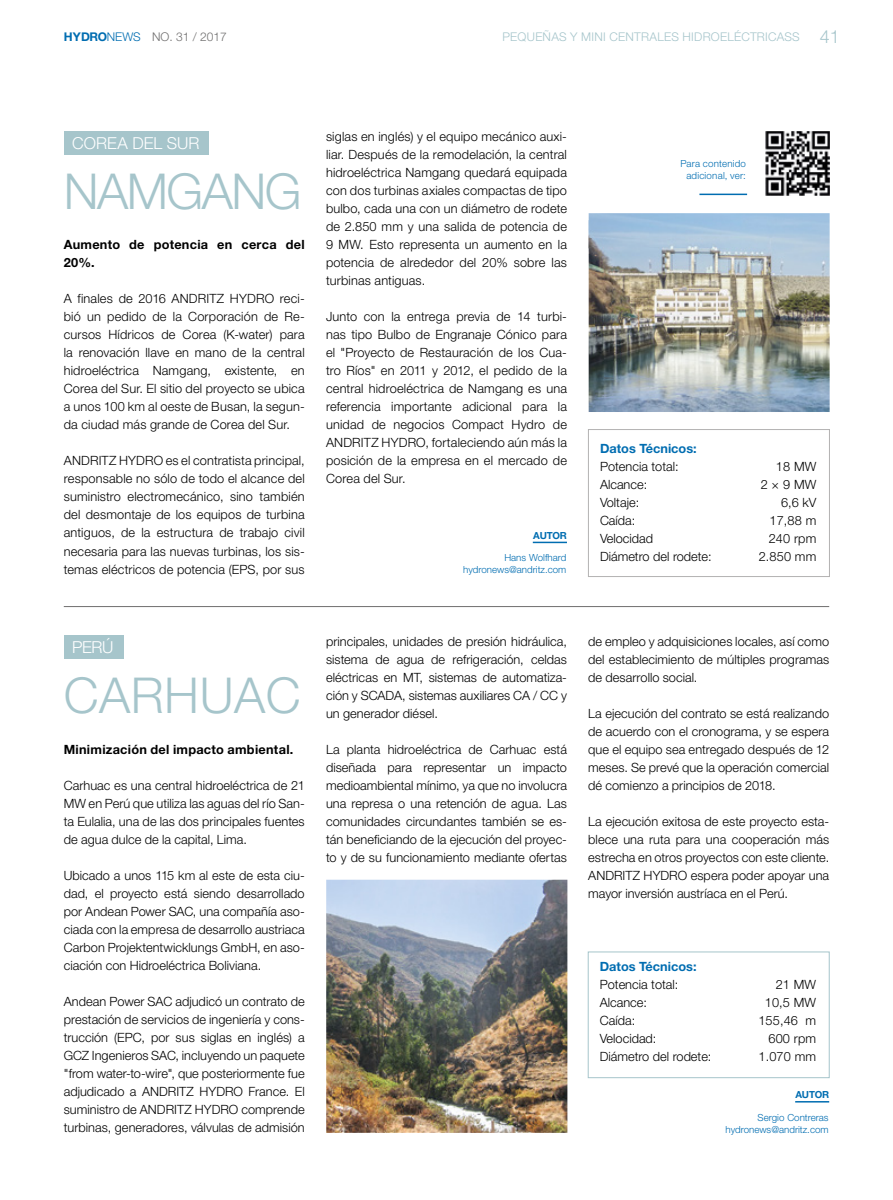
<style>
.page{position:relative;width:893px;height:1200px;background:#fff}
.page>*{position:absolute;margin:0;border:0;box-sizing:border-box;transform-origin:0 0}
.t1{font:300 49.5px "Helvetica Neue LT Std";letter-spacing:-.03em;color:#a6c5cb}
.t2{font:300 49.5px "Helvetica Neue LT Std";letter-spacing:.01em;color:#a6c5cb}
.t3{font:300 16.5px "Helvetica Neue LT Std";color:#fff}
.t4{font:300 12.75px/18px "Helvetica Neue LT Std";letter-spacing:.005em;color:#000;text-align:justify}
.t5{font:700 12.75px/18px "Helvetica Neue LT Std";letter-spacing:.02em;color:#000}
.t6{font:700 12.75px "Helvetica Neue LT Std";color:#006db1}
.t7{font:300 12px "Helvetica Neue LT Std";letter-spacing:.02em;color:#a6c5cb}
.t8{font:300 12px "Helvetica Neue LT Std";color:#706f6f}
.t9{font:300 9.75px/12px "Helvetica Neue LT Std";color:#006db1;text-align:right}
.t10{font:300 9.75px/12px "Helvetica Neue LT Std";letter-spacing:.02em;color:#006db1;text-align:right}
.t11{font:700 9.75px "Helvetica Neue LT Std";letter-spacing:-.02em;color:#006db1}
.s1{font-weight:700;color:#006db1}
.s2{color:#006db1}
.s3{font-size:18px}
</style>
<div class="page">
<div style="left:64px;top:131px;width:144px;height:24px;background:#a6c5cb"></div>
<div style="left:64px;top:635px;width:59px;height:23px;background:#a6c5cb"></div>
<div style="left:588px;top:429px;width:242px;height:147px;border:1px solid #b3b2b2"></div>
<div style="left:588px;top:951px;width:241px;height:126px;border:1px solid #a6c5cb"></div>
<hr style="left:64px;top:606px;width:765px;height:1px;background:#706f6f">
<img style="left:588px;top:213px;width:242px;height:199px">
<img style="left:326px;top:879px;width:241px;height:253px">
<hr style="left:795px;top:1100px;width:34px;height:2px;background:#006db1">
<hr style="left:533px;top:541px;width:34px;height:2px;background:#006db1">
<img style="left:766px;top:131px;width:64px;height:64px">
<hr style="left:699px;top:193px;width:48px;height:2px;background:#006db1">
<p class="t8" style="left:64px;top:29px;width:165px"><span class="s1">HYDRO</span><span class="s2">NEWS</span> NO. 31 / 2017</p>
<p class="t7" style="left:503px;top:29px;width:339px">PEQUEÑAS Y MINI CENTRALES HIDROELÉCTRICASS <span class="s3">41</span></p>
<p class="t3" style="left:72px;top:133px;width:129px">COREA DEL SUR</p>
<h1 class="t1" style="left:64px;top:161px;width:239px">NAMGANG</h1>
<p class="t5" style="left:64px;top:235px;width:242px">Aumento de potencia en cerca del<br>20%.</p>
<p class="t4" style="left:64px;top:289px;width:242px">A finales de 2016 ANDRITZ HYDRO reci&shy;bió un pedido de la Corporación de Re&shy;cursos Hídricos de Corea (K-water) para la renovación llave en mano de la central hidroeléctrica Namgang, existente, en Corea del Sur. El sitio del proyecto se ubica a unos 100 km al oeste de Busan, la segun&shy;da ciudad más grande de Corea del Sur.</p>
<p class="t4" style="left:64px;top:451px;width:242px">ANDRITZ HYDRO es el contratista principal, responsable no sólo de todo el alcance del suministro electromecánico, sino también del desmontaje de los equipos de turbina antiguos, de la estructura de trabajo civil necesaria para las nuevas turbinas, los sis&shy;temas eléctricos de potencia (EPS, por sus</p>
<p class="t4" style="left:326px;top:127px;width:242px">siglas en inglés) y el equipo mecánico auxi&shy;liar. Después de la remodelación, la central hidroeléctrica Namgang quedará equipada con dos turbinas axiales compactas de tipo bulbo, cada una con un diámetro de rodete de 2.850 mm y una salida de potencia de 9 MW. Esto representa un aumento en la potencia de alrededor del 20% sobre las turbinas antiguas.</p>
<p class="t4" style="left:326px;top:307px;width:242px">Junto con la entrega previa de 14 turbi&shy;nas tipo Bulbo de Engranaje Cónico para el "Proyecto de Restauración de los Cua&shy;tro Ríos" en 2011 y 2012, el pedido de la central hidroeléctrica de Namgang es una referencia importante adicional para la unidad de negocios Compact Hydro de ANDRITZ HYDRO, fortaleciendo aún más la posición de la empresa en el mercado de Corea del Sur.</p>
<p class="t11" style="left:533px;top:529px;width:35px">AUTOR</p>
<p class="t9" style="left:463px;top:551px;width:105px">Hans Wolfhard hydronews@andritz.com</p>
<p class="t10" style="left:680px;top:157px;width:67px">Para contenido adicional, ver:</p>
<p class="t6" style="left:600px;top:440px;width:98px">Datos Técnicos:</p>
<p class="t4" style="left:600px;top:457px;width:113px;text-align:left">Potencia total:<br>Alcance:<br>Voltaje:<br>Caída:<br>Velocidad<br>Diámetro del rodete:</p>
<p class="t4" style="left:759px;top:457px;width:59px;text-align:right">18 MW<br>2 × 9 MW<br>6,6 kV<br>17,88 m<br>240 rpm<br>2.850 mm</p>
<p class="t3" style="left:72px;top:637px;width:43px">PERÚ</p>
<h1 class="t2" style="left:64px;top:665px;width:238px">CARHUAC</h1>
<p class="t5" style="left:64px;top:739px;width:231px">Minimización del impacto ambiental.</p>
<p class="t4" style="left:64px;top:775px;width:242px">Carhuac es una central hidroeléctrica de 21<br>MW en Perú que utiliza las aguas del río San&shy;ta Eulalia, una de las dos principales fuentes de agua dulce de la capital, Lima.</p>
<p class="t4" style="left:64px;top:865px;width:242px">Ubicado a unos 115 km al este de esta ciu&shy;dad, el proyecto está siendo desarrollado por Andean Power SAC, una compañía aso&shy;ciada con la empresa de desarrollo austriaca Carbon Projektentwicklungs GmbH, en aso&shy;ciación con Hidroeléctrica Boliviana.</p>
<p class="t4" style="left:64px;top:991px;width:242px">Andean Power SAC adjudicó un contrato de prestación de servicios de ingeniería y cons&shy;trucción (EPC, por sus siglas en inglés) a GCZ Ingenieros SAC, incluyendo un paquete "from water-to-wire", que posteriormente fue adjudicado a ANDRITZ HYDRO France. El suministro de ANDRITZ HYDRO comprende turbinas, generadores, válvulas de admisión</p>
<p class="t4" style="left:326px;top:631px;width:242px">principales, unidades de presión hidráulica, sistema de agua de refrigeración, celdas eléctricas en MT, sistemas de automatiza&shy;ción y SCADA, sistemas auxiliares CA / CC y un generador diésel.</p>
<p class="t4" style="left:326px;top:739px;width:242px">La planta hidroeléctrica de Carhuac está diseñada para representar un impacto medioambiental mínimo, ya que no involucra una represa o una retención de agua. Las comunidades circundantes también se es&shy;tán beneficiando de la ejecución del proyec&shy;to y de su funcionamiento mediante ofertas</p>
<p class="t4" style="left:588px;top:631px;width:242px">de empleo y adquisiciones locales, así como del establecimiento de múltiples programas de desarrollo social.</p>
<p class="t4" style="left:588px;top:703px;width:242px">La ejecución del contrato se está realizando de acuerdo con el cronograma, y se espera que el equipo sea entregado después de 12 meses. Se prevé que la operación comercial dé comienzo a principios de 2018.</p>
<p class="t4" style="left:588px;top:811px;width:242px">La ejecución exitosa de este proyecto esta&shy;blece una ruta para una cooperación más estrecha en otros proyectos con este cliente.<br>ANDRITZ HYDRO espera poder apoyar una mayor inversión austríaca en el Perú.</p>
<p class="t6" style="left:600px;top:958px;width:98px">Datos Técnicos:</p>
<p class="t4" style="left:600px;top:974px;width:113px;text-align:left">Potencia total:<br>Alcance:<br>Caída:<br>Velocidad:<br>Diámetro del rodete:</p>
<p class="t4" style="left:758px;top:974px;width:59px;text-align:right">21 MW<br>10,5 MW<br>155,46 m<br>600 rpm<br>1.070 mm</p>
<p class="t11" style="left:795px;top:1088px;width:35px">AUTOR</p>
<p class="t9" style="left:725px;top:1110px;width:105px">Sergio Contreras hydronews@andritz.com</p>
</div>
